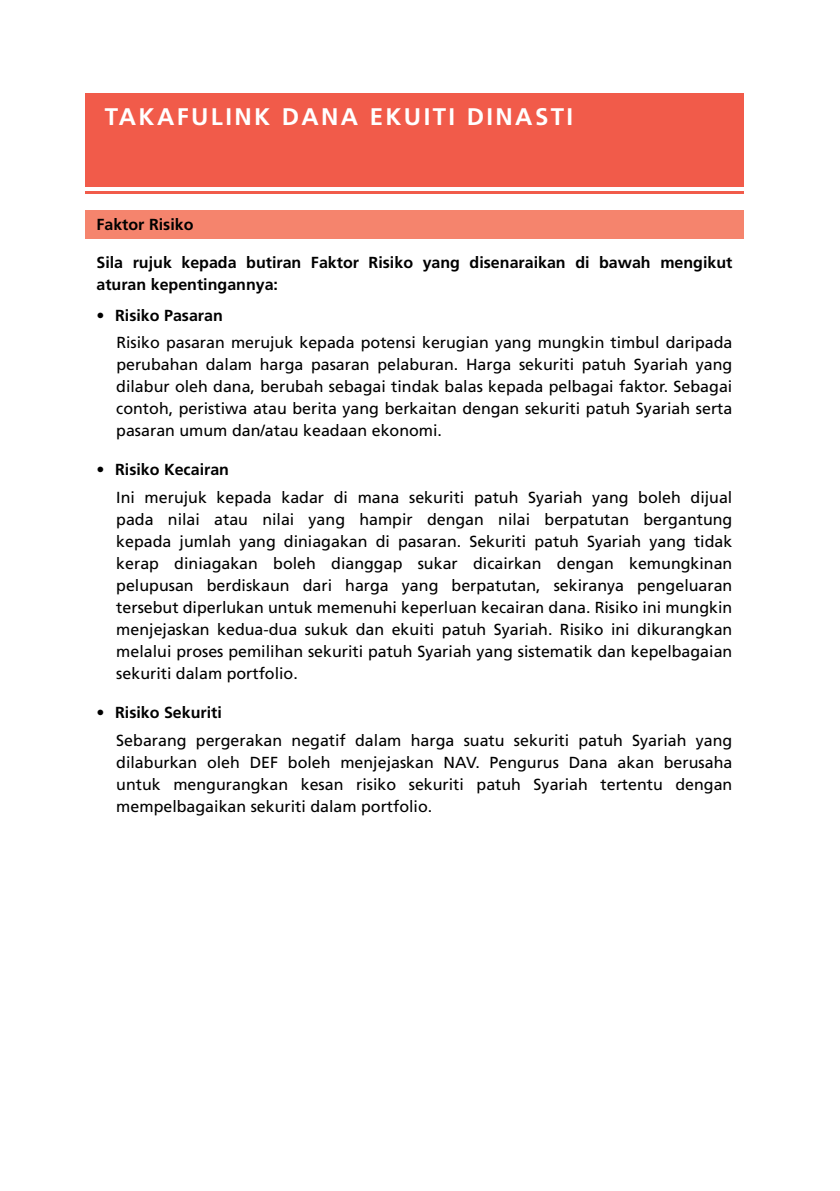
<style>
.page{position:relative;width:840px;height:1191px;background:#fff}
.page>*{position:absolute;margin:0;border:0;box-sizing:border-box;transform-origin:0 0}
.t1{font:700 24px "Frutiger";letter-spacing:.1em;color:#fff}
.t2{font:16px/22px "Frutiger";color:#000;text-align:justify}
.t3{font:700 16px/22px "Frutiger";color:#000}
</style>
<div class="page">
<div style="left:85px;top:93px;width:658px;height:94px;background:#f15b4a"></div>
<hr style="left:85px;top:191px;width:658px;height:3px;background:#f15b4a">
<div style="left:85px;top:211px;width:658px;height:28px;background:#f5846d"></div>
<h1 class="t1" style="left:105px;top:103px;width:469px">TAKAFULINK DANA EKUITI DINASTI</h1>
<p class="t3" style="left:96px;top:213px;width:98px">Faktor Risiko</p>
<p class="t3" style="left:96px;top:251px;width:637px">Sila rujuk kepada butiran Faktor Risiko yang disenaraikan di bawah mengikut aturan kepentingannya:</p>
<p class="t3" style="left:96px;top:304px;width:128px">• Risiko Pasaran</p>
<p class="t2" style="left:116px;top:332px;width:617px">Risiko pasaran merujuk kepada potensi kerugian yang mungkin timbul daripada perubahan dalam harga pasaran pelaburan. Harga sekuriti patuh Syariah yang dilabur oleh dana, berubah sebagai tindak balas kepada pelbagai faktor. Sebagai contoh, peristiwa atau berita yang berkaitan dengan sekuriti patuh Syariah serta pasaran umum dan/atau keadaan ekonomi.</p>
<p class="t3" style="left:96px;top:459px;width:134px">• Risiko Kecairan</p>
<p class="t2" style="left:116px;top:486px;width:617px">Ini merujuk kepada kadar di mana sekuriti patuh Syariah yang boleh dijual pada nilai atau nilai yang hampir dengan nilai berpatutan bergantung kepada jumlah yang diniagakan di pasaran. Sekuriti patuh Syariah yang tidak kerap diniagakan boleh dianggap sukar dicairkan dengan kemungkinan pelupusan berdiskaun dari harga yang berpatutan, sekiranya pengeluaran tersebut diperlukan untuk memenuhi keperluan kecairan dana. Risiko ini mungkin menjejaskan kedua-dua sukuk dan ekuiti patuh Syariah. Risiko ini dikurangkan melalui proses pemilihan sekuriti patuh Syariah yang sistematik dan kepelbagaian sekuriti dalam portfolio.</p>
<p class="t3" style="left:96px;top:701px;width:127px">• Risiko Sekuriti</p>
<p class="t2" style="left:116px;top:729px;width:617px">Sebarang pergerakan negatif dalam harga suatu sekuriti patuh Syariah yang dilaburkan oleh DEF boleh menjejaskan NAV. Pengurus Dana akan berusaha untuk mengurangkan kesan risiko sekuriti patuh Syariah tertentu dengan mempelbagaikan sekuriti dalam portfolio.</p>
</div>
